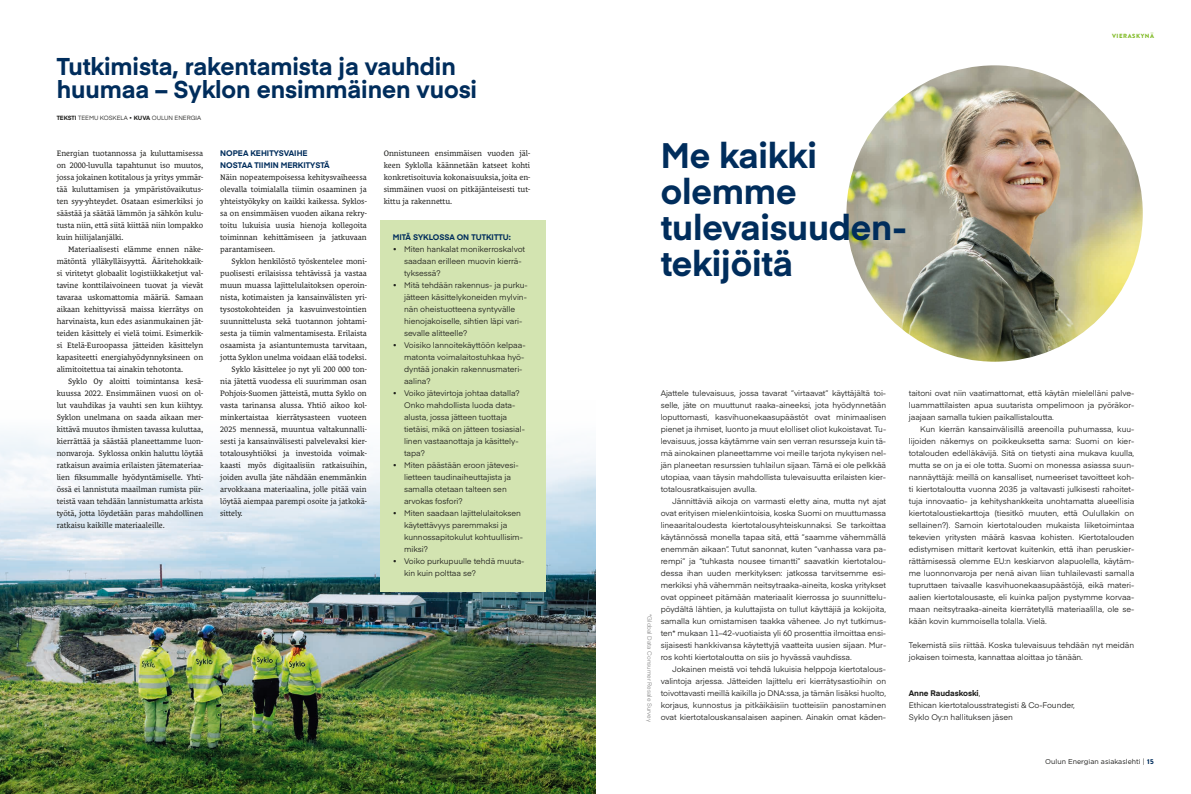
<style>
.page{position:relative;width:1191px;height:794px;background:#fff}
.page>*{position:absolute;margin:0;border:0;box-sizing:border-box;transform-origin:0 0}
.t1{font:700 35px/36px "Eina 01";letter-spacing:-.005em;color:#002d5c}
.t2{font:700 24px/23px "Eina 01";letter-spacing:-.005em;color:#002d5c}
.t3{font:8px/12px "Eina 01";letter-spacing:-.005em;color:#1d1d1b}
.t4{font:8px/12px "Le Monde Courrier Std";color:#1d1d1b;text-align:justify}
.t5{font:700 8px/12px "Eina 01";color:#002d5c}
.t6{font:7px "Gotham";color:#1d1d1b}
.t7{font:6px "Eina 01";letter-spacing:-.005em;color:#1d1d1b}
.t8{font:6px "Eina 01";letter-spacing:-.005em;color:#878787}
.t9{font:900 6px "Brandon Grotesque";letter-spacing:.09em;color:#81bb27}
.s1{font-weight:700}
.s2{font-family:"Brandon Grotesque";font-weight:900;color:#002d5c}
</style>
<div class="page">
<img style="left:0;top:400px;width:595px;height:293px">
<div style="left:380px;top:221px;width:165px;height:371px;background:#d3e4b1"></div>
<img style="left:0;top:693px;width:595px;height:101px">
<img style="left:846px;top:65px;width:296px;height:297px;border-radius:148px">
<p class="t9" style="left:1112px;top:32px;width:44px">VIERASKYNÄ</p>
<h2 class="t2" style="left:57px;top:54px;width:422px">Tutkimista, rakentamista ja vauhdin huumaa – Syklon ensimmäinen vuosi</h2>
<p class="t7" style="left:57px;top:113px;width:146px"><span class="s1">TEKSTI</span> TEEMU KOSKELA • <span class="s1">KUVA</span> OULUN ENERGIA</p>
<p class="t5" style="left:220px;top:147px;width:111px">NOPEA KEHITYSVAIHE<br>NOSTAA TIIMIN MERKITYSTÄ</p>
<p class="t4" style="left:220px;top:171px;width:148px">Näin nopeatempoisessa kehitysvaiheessa olevalla toimialalla tiimin osaaminen ja yhteistyökyky on kaikki kaikessa. Syklos&shy;sa on ensimmäisen vuoden aikana rekry&shy;toitu lukuisia uusia hienoja kollegoita toiminnan kehittämiseen ja jatkuvaan parantamiseen.</p>
<p class="t4" style="left:231px;top:255px;width:137px">Syklon henkilöstö työskentelee moni-</p>
<p class="t4" style="left:220px;top:267px;width:148px">puolisesti erilaisissa tehtävissä ja vastaa</p>
<p class="t4" style="left:220px;top:279px;width:148px">muun muassa lajittelulaitoksen operoin-</p>
<p class="t4" style="left:220px;top:291px;width:148px">nista, kotimaisten ja kansainvälisten yri-</p>
<p class="t4" style="left:220px;top:303px;width:148px">tysostokohteiden ja kasvuinvestointien</p>
<p class="t4" style="left:220px;top:315px;width:148px">suunnittelusta sekä tuotannon johtami-</p>
<p class="t4" style="left:220px;top:327px;width:148px">sesta ja tiimin valmentamisesta. Erilaista</p>
<p class="t4" style="left:220px;top:339px;width:148px">osaamista ja asiantuntemusta tarvitaan,</p>
<p class="t4" style="left:220px;top:351px;width:148px">jotta Syklon unelma voidaan elää todeksi.</p>
<p class="t4" style="left:231px;top:363px;width:137px">Syklo käsittelee jo nyt yli 200 000 ton-</p>
<p class="t4" style="left:220px;top:375px;width:148px">nia jätettä vuodessa eli suurimman osan</p>
<p class="t4" style="left:220px;top:387px;width:148px">Pohjois-Suomen jätteistä, mutta Syklo on</p>
<p class="t4" style="left:220px;top:399px;width:148px">vasta tarinansa alussa. Yhtiö aikoo kol-</p>
<p class="t4" style="left:220px;top:411px;width:148px">minkertaistaa kierrätysasteen vuoteen</p>
<p class="t4" style="left:220px;top:423px;width:148px">2025 mennessä, muuntua valtakunnalli-</p>
<p class="t4" style="left:220px;top:435px;width:148px">sesti ja kansainvälisesti palvelevaksi kier-</p>
<p class="t4" style="left:220px;top:447px;width:148px">totalousyhtiöksi ja investoida voimak-</p>
<p class="t4" style="left:220px;top:459px;width:148px">kaasti myös digitaalisiin ratkaisuihin,</p>
<p class="t4" style="left:220px;top:471px;width:148px">joiden avulla jäte nähdään enemmänkin</p>
<p class="t4" style="left:220px;top:483px;width:148px">arvokkaana materiaalina, jolle pitää vain</p>
<p class="t4" style="left:220px;top:495px;width:148px">löytää aiempaa parempi osoite ja jatkokä-</p>
<p class="t4" style="left:220px;top:507px;width:24px">sittely.</p>
<h1 class="t1" style="left:660px;top:135px;width:247px">Me kaikki olemme tulevaisuuden&shy;tekijöitä</h1>
<p class="t4" style="left:384px;top:147px;width:148px">Onnistuneen ensimmäisen vuoden jäl&shy;keen Syklolla käännetään katseet kohti konkretisoituvia kokonaisuuksia, joita en&shy;simmäinen vuosi on pitkäjänteisesti tut&shy;kittu ja rakennettu.</p>
<p class="t5" style="left:393px;top:231px;width:120px">MITÄ SYKLOSSA ON TUTKITTU:</p>
<p class="t3" style="left:404px;top:243px;width:123px;text-indent:-11px">• Miten hankalat monikerroskalvot saadaan erilleen muovin kierrä&shy;tyksessä?</p>
<p class="t3" style="left:404px;top:279px;width:125px;text-indent:-11px">• Mitä tehdään rakennus- ja purku&shy;jätteen käsittelykoneiden mylvin&shy;nän oheistuotteena syntyvälle hienojakoiselle, sihtien läpi vari&shy;sevalle alitteelle?</p>
<p class="t3" style="left:404px;top:339px;width:123px;text-indent:-11px">• Voisiko lannoitekäyttöön kelpaa&shy;matonta voimalaitostuhkaa hyö&shy;dyntää jonakin rakennusmateri&shy;aalina?</p>
<p class="t3" style="left:404px;top:387px;width:122px;text-indent:-11px">• Voiko jätevirtoja johtaa datalla?<br>Onko mahdollista luoda data&shy;alusta, jossa jätteen tuottaja tietäisi, mikä on jätteen tosiasial&shy;linen vastaanottaja ja käsittely&shy;tapa?</p>
<p class="t3" style="left:404px;top:459px;width:116px;text-indent:-11px">• Miten päästään eroon jätevesi&shy;lietteen taudinaiheuttajista ja samalla otetaan talteen sen arvokas fosfori?</p>
<p class="t3" style="left:404px;top:507px;width:120px;text-indent:-11px">• Miten saadaan lajittelulaitoksen käytettävyys paremmaksi ja kunnossapitokulut kohtuullisim&shy;miksi?</p>
<p class="t3" style="left:404px;top:555px;width:122px;text-indent:-11px">• Voiko purkupuulle tehdä muuta&shy;kin kuin polttaa se?</p>
<p class="t4" style="left:57px;top:147px;width:148px">Energian tuotannossa ja kuluttamisessa on 2000-luvulla tapahtunut iso muutos, jossa jokainen kotitalous ja yritys ymmär&shy;tää kuluttamisen ja ympäristövaikutus&shy;ten syy-yhteydet. Osataan esimerkiksi jo säästää ja säätää lämmön ja sähkön kulu&shy;tusta niin, että siitä kiittää niin lompakko kuin hiilijalanjälki.</p>
<p class="t4" style="left:57px;top:243px;width:148px;text-indent:11px">Materiaalisesti elämme ennen näke&shy;mätöntä ylläkylläisyyttä. Ääritehokkaik&shy;si viritetyt globaalit logistiikkaketjut val&shy;tavine konttilaivoineen tuovat ja vievät tavaraa uskomattomia määriä. Samaan aikaan kehittyvissä maissa kierrätys on harvinaista, kun edes asianmukainen jät&shy;teiden käsittely ei vielä toimi. Esimerkik&shy;si Etelä-Euroopassa jätteiden käsittelyn kapasiteetti energiahyödynnyksineen on alimitoitettua tai ainakin tehotonta.</p>
<p class="t4" style="left:57px;top:375px;width:148px;text-indent:11px">Syklo Oy aloitti toimintansa kesä&shy;kuussa 2022. Ensimmäinen vuosi on ol&shy;lut vauhdikas ja vauhti sen kun kiihtyy.<br>Syklon unelmana on saada aikaan mer&shy;kittävä muutos ihmisten tavassa kuluttaa, kierrättää ja säästää planeettamme luon&shy;nonvaroja. Syklossa onkin haluttu löytää ratkaisun avaimia erilaisten jätemateriaa&shy;lien fiksummalle hyödyntämiselle. Yhti&shy;össä ei lannistuta maailman rumista piir&shy;teistä vaan tehdään lannistumatta arkista työtä, jotta löydetään paras mahdollinen ratkaisu kaikille materiaaleille.</p>
<p class="t3" style="left:660px;top:387px;width:227px;text-align:justify">Ajattele tulevaisuus, jossa tavarat ”virtaavat” käyttäjältä toi&shy;selle, jäte on muuttunut raaka-aineeksi, jota hyödynnetään loputtomasti, kasvihuonekaasupäästöt ovat minimaalisen pienet ja ihmiset, luonto ja muut elolliset oliot kukoistavat. Tu&shy;levaisuus, jossa käytämme vain sen verran resursseja kuin tä&shy;mä ainokainen planeettamme voi meille tarjota nykyisen nel&shy;jän planeetan resurssien tuhlailun sijaan. Tämä ei ole pelkkää utopiaa, vaan täysin mahdollista tulevaisuutta erilaisten kier&shy;totalousratkaisujen avulla.</p>
<p class="t3" style="left:909px;top:387px;width:227px;text-align:justify">taitoni ovat niin vaatimattomat, että käytän mielelläni palve&shy;luammattilaisten apua suutarista ompelimoon ja pyöräkor&shy;jaajaan samalla tukien paikallistaloutta.</p>
<p class="t3" style="left:909px;top:423px;width:227px;text-align:justify;text-indent:11px">Kun kierrän kansainvälisillä areenoilla puhumassa, kuu&shy;lijoiden näkemys on poikkeuksetta sama: Suomi on kier&shy;totalouden edelläkävijä. Sitä on tietysti aina mukava kuulla, mutta se on ja ei ole totta. Suomi on monessa asiassa suun&shy;nannäyttäjä: meillä on kansalliset, numeeriset tavoitteet koh&shy;ti kiertotaloutta vuonna 2035 ja valtavasti julkisesti rahoitet&shy;tuja innovaatio- ja kehityshankkeita unohtamatta alueellisia kiertotaloustiekarttoja (tiesitkö muuten, että Oulullakin on sellainen?). Samoin kiertotalouden mukaista liiketoimintaa tekevien yritysten määrä kasvaa kohisten. Kiertotalouden edistymisen mittarit kertovat kuitenkin, että ihan peruskier&shy;rättämisessä olemme EU:n keskiarvon alapuolella, käytäm&shy;me luonnonvaroja per nenä aivan liian tuhlailevasti samalla tupruttaen taivaalle kasvihuonekaasupäästöjä, eikä materi&shy;aalien kiertotalousaste, eli kuinka paljon pystymme korvaa&shy;maan neitsytraaka-aineita kierrätetyllä materiaalilla, ole se&shy;kään kovin kummoisella tolalla. Vielä.</p>
<p class="t3" style="left:909px;top:639px;width:227px">Tekemistä siis riittää. Koska tulevaisuus tehdään nyt meidän jokaisen toimesta, kannattaa aloittaa jo tänään.</p>
<p class="t3" style="left:909px;top:687px;width:168px"><span class="s1">Anne Raudaskoski</span>,<br>Ethican kiertotalousstrategisti &amp; Co-Founder,<br>Syklo Oy:n hallituksen jäsen</p>
<p class="t3" style="left:660px;top:495px;width:227px;text-align:justify;text-indent:11px">Jännittäviä aikoja on varmasti eletty aina, mutta nyt ajat ovat erityisen mielenkiintoisia, koska Suomi on muuttumassa lineaaritaloudesta kiertotalousyhteiskunnaksi. Se tarkoittaa käytännössä monella tapaa sitä, että ”saamme vähemmällä enemmän aikaan”. Tutut sanonnat, kuten “vanhassa vara pa&shy;rempi” ja “tuhkasta nousee timantti” saavatkin kiertotalou&shy;dessa ihan uuden merkityksen: jatkossa tarvitsemme esi&shy;merkiksi yhä vähemmän neitsytraaka-aineita, koska yritykset ovat oppineet pitämään materiaalit kierrossa jo suunnittelu&shy;pöydältä lähtien, ja kuluttajista on tullut käyttäjiä ja kokijoita, samalla kun omistamisen taakka vähenee. Jo nyt tutkimus&shy;ten* mukaan 11–42-vuotiaista yli 60 prosenttia ilmoittaa ensi&shy;sijaisesti hankkivansa käytettyjä vaatteita uusien sijaan. Mur&shy;ros kohti kiertotaloutta on siis jo hyvässä vauhdissa.</p>
<p class="t3" style="left:660px;top:663px;width:227px;text-align:justify;text-indent:11px">Jokainen meistä voi tehdä lukuisia helppoja kiertotalous&shy;valintoja arjessa. Jätteiden lajittelu eri kierrätysastioihin on toivottavasti meillä kaikilla jo DNA:ssa, ja tämän lisäksi huolto, korjaus, kunnostus ja pitkäikäisiin tuotteisiin panostaminen ovat kiertotalouskansalaisen aapinen. Ainakin omat käden-</p>
<p class="t8" style="left:654px;top:614px;width:109px;rotate:90deg">*Global Data Consumer Resale Survey</p>
<p class="t6" style="left:1045px;top:757px;width:110px">Oulun Energian asiakaslehti | <span class="s2">15</span></p>
</div>
